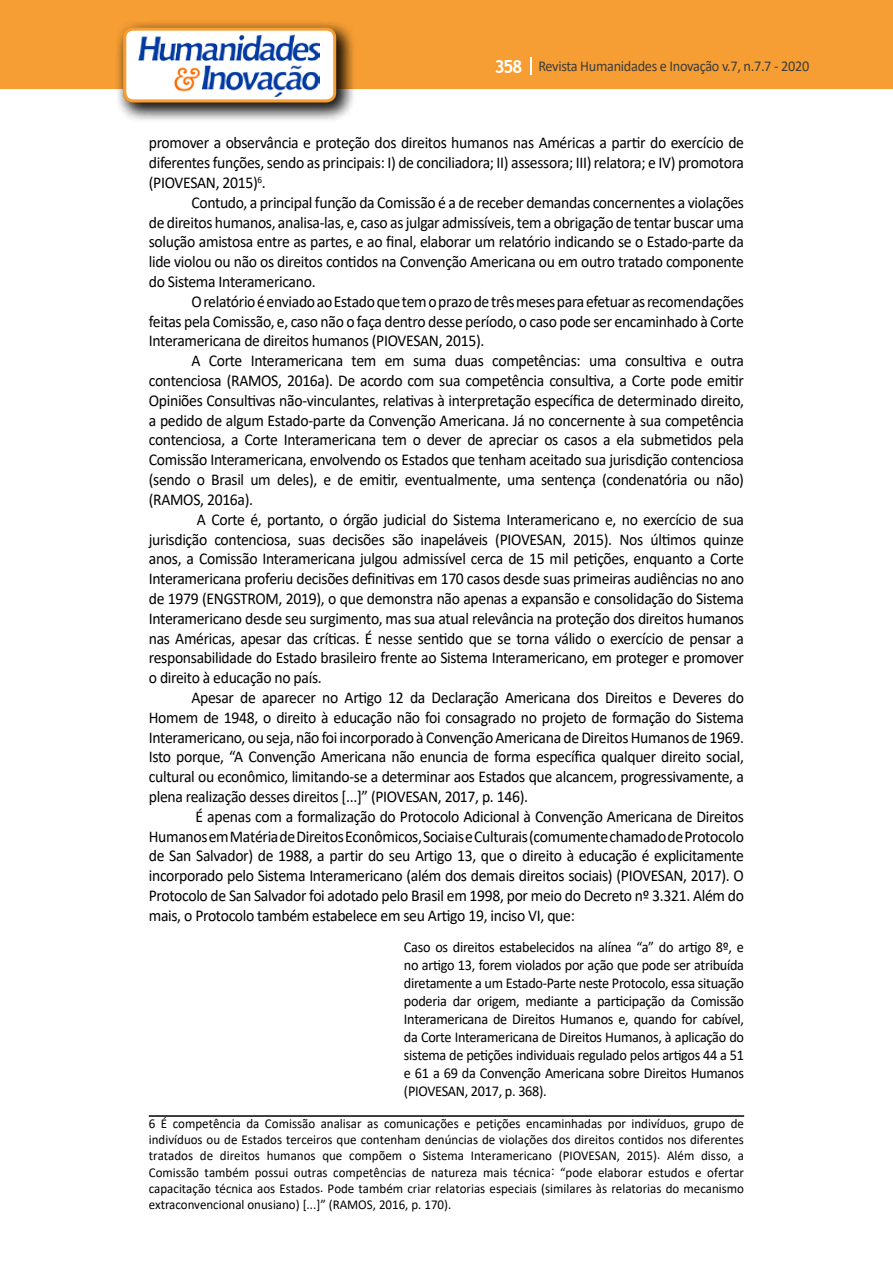
<style>
.page{position:relative;width:893px;height:1263px;background:#fff}
.page>*{position:absolute;margin:0;border:0;box-sizing:border-box;transform-origin:0 0}
.t1{font:16.5px/19.8px "Calibri";letter-spacing:-.02em;color:#000;text-align:justify;scale:.95 1}
.t2{font:15px/18px "Calibri";letter-spacing:-.02em;color:#000;text-align:justify;scale:.95 1}
.t3{font:15px "Calibri";letter-spacing:-.02em;color:#3c3c3b;scale:.95 1}
.t4{font:13.5px/16.2px "Calibri";color:#000;text-align:justify;scale:.96 1}
.s1{font-family:"Trebuchet MS";font-weight:700;font-size:18px;color:#fff}
</style>
<div class="page">
<div style="left:0;top:0;width:893px;height:88px;background:#f69e34"></div>
<svg style="left:530px;top:57px;width:2px;height:18px"></svg>
<div style="left:115px;top:19px;width:241px;height:103px;background:#000;opacity:.75"></div>
<div style="left:125px;top:29px;width:210px;height:72px;background:#fff;border-radius:9px"></div>
<img style="left:139px;top:35px;width:180px;height:62px">
<div style="left:123px;top:28px;width:213px;height:74px;border:3px solid #f69e34;border-radius:9px"></div>
<hr style="left:149px;top:1115px;width:595px;height:2px;background:#000">
<p class="t3" style="left:495px;top:56px;width:333px"><span class="s1">358</span> Revista Humanidades e Inovação v.7, n.7.7 - 2020</p>
<p class="t1" style="left:149px;top:133px;width:628px">promover a observância e proteção dos direitos humanos nas Américas a partir do exercício de diferentes funções, sendo as principais: I) de conciliadora; II) assessora; III) relatora; e IV) promotora (PIOVESAN, 2015)<sup>6</sup>.</p>
<p class="t1" style="left:149px;top:192px;width:628px;text-indent:43px">Contudo, a principal função da Comissão é a de receber demandas concernentes a violações de direitos humanos, analisa-las, e, caso as julgar admissíveis, tem a obrigação de tentar buscar uma solução amistosa entre as partes, e ao final, elaborar um relatório indicando se o Estado-parte da lide violou ou não os direitos contidos na Convenção Americana ou em outro tratado componente do Sistema Interamericano.</p>
<p class="t1" style="left:149px;top:291px;width:628px;text-indent:43px">O relatório é enviado ao Estado que tem o prazo de três meses para efetuar as recomendações feitas pela Comissão, e, caso não o faça dentro desse período, o caso pode ser encaminhado à Corte Interamericana de direitos humanos (PIOVESAN, 2015).</p>
<p class="t1" style="left:149px;top:350px;width:628px;text-indent:43px">A Corte Interamericana tem em suma duas competências: uma consultiva e outra contenciosa (RAMOS, 2016a). De acordo com sua competência consultiva, a Corte pode emitir Opiniões Consultivas não-vinculantes, relativas à interpretação específica de determinado direito, a pedido de algum Estado-parte da Convenção Americana. Já no concernente à sua competência contenciosa, a Corte Interamericana tem o dever de apreciar os casos a ela submetidos pela Comissão Interamericana, envolvendo os Estados que tenham aceitado sua jurisdição contenciosa (sendo o Brasil um deles), e de emitir, eventualmente, uma sentença (condenatória ou não) (RAMOS, 2016a).</p>
<p class="t1" style="left:149px;top:509px;width:628px;text-indent:48px">A Corte é, portanto, o órgão judicial do Sistema Interamericano e, no exercício de sua jurisdição contenciosa, suas decisões são inapeláveis (PIOVESAN, 2015). Nos últimos quinze anos, a Comissão Interamericana julgou admissível cerca de 15 mil petições, enquanto a Corte Interamericana proferiu decisões definitivas em 170 casos desde suas primeiras audiências no ano de 1979 (ENGSTROM, 2019), o que demonstra não apenas a expansão e consolidação do Sistema Interamericano desde seu surgimento, mas sua atual relevância na proteção dos direitos humanos nas Américas, apesar das críticas. É nesse sentido que se torna válido o exercício de pensar a responsabilidade do Estado brasileiro frente ao Sistema Interamericano, em proteger e promover o direito à educação no país.</p>
<p class="t1" style="left:149px;top:687px;width:628px;text-indent:43px">Apesar de aparecer no Artigo 12 da Declaração Americana dos Direitos e Deveres do Homem de 1948, o direito à educação não foi consagrado no projeto de formação do Sistema Interamericano, ou seja, não foi incorporado à Convenção Americana de Direitos Humanos de 1969.<br>Isto porque, “A Convenção Americana não enuncia de forma específica qualquer direito social, cultural ou econômico, limitando-se a determinar aos Estados que alcancem, progressivamente, a plena realização desses direitos [...]” (PIOVESAN, 2017, p. 146).</p>
<p class="t1" style="left:149px;top:806px;width:628px;text-indent:47px">É apenas com a formalização do Protocolo Adicional à Convenção Americana de Direitos Humanos em Matéria de Direitos Econômicos, Sociais e Culturais (comumente chamado de Protocolo de San Salvador) de 1988, a partir do seu Artigo 13, que o direito à educação é explicitamente incorporado pelo Sistema Interamericano (além dos demais direitos sociais) (PIOVESAN, 2017). O Protocolo de San Salvador foi adotado pelo Brasil em 1998, por meio do Decreto nº 3.321. Além do mais, o Protocolo também estabelece em seu Artigo 19, inciso VI, que:</p>
<p class="t2" style="left:404px;top:937px;width:360px">Caso os direitos estabelecidos na alínea “a” do artigo 8º, e no artigo 13, forem violados por ação que pode ser atribuída diretamente a um Estado-Parte neste Protocolo, essa situação poderia dar origem, mediante a participação da Comissão Interamericana de Direitos Humanos e, quando for cabível, da Corte Interamericana de Direitos Humanos, à aplicação do sistema de petições individuais regulado pelos artigos 44 a 51 e 61 a 69 da Convenção Americana sobre Direitos Humanos (PIOVESAN, 2017, p. 368).</p>
<p class="t4" style="left:149px;top:1115px;width:622px">6 É competência da Comissão analisar as comunicações e petições encaminhadas por indivíduos, grupo de indivíduos ou de Estados terceiros que contenham denúncias de violações dos direitos contidos nos diferentes tratados de direitos humanos que compõem o Sistema Interamericano (PIOVESAN, 2015). Além disso, a Comissão também possui outras competências de natureza mais técnica: “pode elaborar estudos e ofertar capacitação técnica aos Estados. Pode também criar relatorias especiais (similares às relatorias do mecanismo extraconvencional onusiano) [...]” (RAMOS, 2016, p. 170).</p>
</div>
